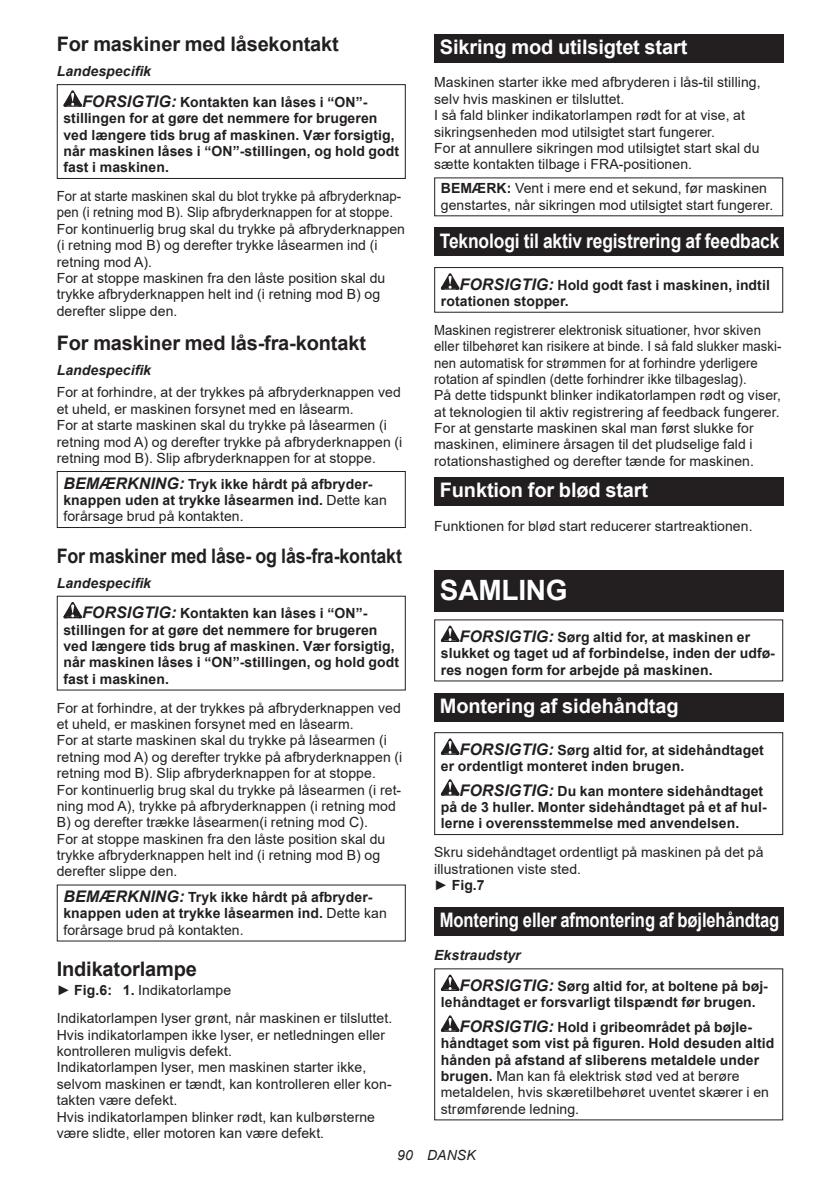
<style>
.page{position:relative;width:840px;height:1191px;background:#fff}
.page>*{position:absolute;margin:0;border:0;box-sizing:border-box;transform-origin:0 0}
.t1{font:700 28px "Arial";letter-spacing:-.01em;color:#fff}
.t2{font:700 20px "Arial";letter-spacing:-.01em;color:#231f20}
.t3{font:700 20px "Arial";letter-spacing:-.01em;color:#fff}
.t4{font:700 20px "Arial";letter-spacing:-.01em;color:#fff;scale:.87 1}
.t5{font:700 20px "Arial";letter-spacing:-.01em;color:#fff;scale:.83 1}
.t6{font:700 20px "Arial";letter-spacing:-.01em;color:#231f20;scale:.89 1}
.t7{font:14px/16.4px "Arial";letter-spacing:.005em;color:#231f20}
.t8{font:700 14px/16.4px "Arial";letter-spacing:.005em;color:#231f20}
.t9{font:14px/16.4px "Arial";letter-spacing:.005em;color:#231f20;scale:.94 1}
.t10{font:italic 700 14px "Arial";letter-spacing:.005em;color:#231f20}
.t11{font:italic 14px "Arial";letter-spacing:.005em;color:#231f20}
.s1{font-style:italic}
.s2{font-style:italic;font-size:16px}
.s3{font-weight:400}
.s4{font-weight:700}
</style>
<div class="page">
<svg style="left:63px;top:90px;width:19px;height:17px"></svg>
<div style="left:57px;top:84px;width:348px;height:95px;border:1px solid #231f20"></div>
<div style="left:57px;top:471px;width:348px;height:57px;border:1px solid #231f20"></div>
<svg style="left:63px;top:602px;width:19px;height:16px"></svg>
<div style="left:434px;top:34px;width:348px;height:29px;background:#231f20"></div>
<div style="left:434px;top:228px;width:348px;height:28px;background:#231f20"></div>
<svg style="left:440px;top:273px;width:19px;height:17px"></svg>
<div style="left:434px;top:267px;width:348px;height:46px;border:1px solid #231f20"></div>
<div style="left:434px;top:477px;width:348px;height:29px;background:#231f20"></div>
<div style="left:434px;top:570px;width:348px;height:41px;background:#231f20"></div>
<svg style="left:440px;top:625px;width:19px;height:17px"></svg>
<div style="left:434px;top:693px;width:348px;height:28px;background:#231f20"></div>
<svg style="left:440px;top:738px;width:19px;height:17px"></svg>
<svg style="left:440px;top:779px;width:19px;height:16px"></svg>
<div style="left:434px;top:732px;width:348px;height:103px;border:1px solid #231f20"></div>
<div style="left:434px;top:907px;width:348px;height:28px;background:#231f20"></div>
<svg style="left:440px;top:974px;width:19px;height:17px"></svg>
<svg style="left:440px;top:1015px;width:19px;height:16px"></svg>
<h2 class="t2" style="left:57px;top:30px;width:283px">For maskiner med låsekontakt</h2>
<p class="t8" style="left:82px;top:56px;width:287px;line-height:30.6px;text-indent:-25px"><span class="s1">Landespecifik<br></span><span class="s2">FORSIGTIG:</span> Kontakten kan låses i “ON”-</p>
<p class="t8" style="left:63px;top:110px;width:337px">stillingen for at gøre det nemmere for brugeren ved længere tids brug af maskinen. Vær forsigtig, når maskinen låses i “ON”-stillingen, og hold godt fast i maskinen.</p>
<p class="t9" style="left:57px;top:188px;width:372px">For at starte maskinen skal du blot trykke på afbryderknap&shy;pen (i retning mod B). Slip afbryderknappen for at stoppe.<br>For kontinuerlig brug skal du trykke på afbryderknappen (i retning mod B) og derefter trykke låsearmen ind (i retning mod A).<br>For at stoppe maskinen fra den låste position skal du trykke afbryderknappen helt ind (i retning mod B) og derefter slippe den.</p>
<h2 class="t2" style="left:57px;top:329px;width:310px">For maskiner med lås-fra-kontakt</h2>
<p class="t10" style="left:57px;top:361px;width:96px">Landespecifik</p>
<p class="t7" style="left:57px;top:384px;width:347px">For at forhindre, at der trykkes på afbryderknappen ved et uheld, er maskinen forsynet med en låsearm.<br>For at starte maskinen skal du trykke på låsearmen (i retning mod A) og derefter trykke på afbryderknappen (i retning mod B). Slip afbryderknappen for at stoppe.</p>
<p class="t8" style="left:63px;top:475px;width:325px"><span class="s2">BEMÆRKNING:</span> Tryk ikke hårdt på afbryder&shy;knappen uden at trykke låsearmen ind. <span class="s3">Dette kan forårsage brud på kontakten.</span></p>
<h2 class="t6" style="left:57px;top:541px;width:389px">For maskiner med låse- og lås-fra-kontakt</h2>
<p class="t8" style="left:82px;top:567px;width:287px;line-height:30.6px;text-indent:-25px"><span class="s1">Landespecifik<br></span><span class="s2">FORSIGTIG:</span> Kontakten kan låses i “ON”-</p>
<p class="t8" style="left:63px;top:622px;width:337px">stillingen for at gøre det nemmere for brugeren ved længere tids brug af maskinen. Vær forsigtig, når maskinen låses i “ON”-stillingen, og hold godt fast i maskinen.</p>
<p class="t7" style="left:57px;top:699px;width:347px">For at forhindre, at der trykkes på afbryderknappen ved et uheld, er maskinen forsynet med en låsearm.<br>For at starte maskinen skal du trykke på låsearmen (i retning mod A) og derefter trykke på afbryderknappen (i retning mod B). Slip afbryderknappen for at stoppe.<br>For kontinuerlig brug skal du trykke på låsearmen (i ret&shy;ning mod A), trykke på afbryderknappen (i retning mod B) og derefter trække låsearmen(i retning mod C).<br>For at stoppe maskinen fra den låste position skal du trykke afbryderknappen helt ind (i retning mod B) og derefter slippe den.</p>
<p class="t8" style="left:63px;top:889px;width:325px"><span class="s2">BEMÆRKNING:</span> Tryk ikke hårdt på afbryder&shy;knappen uden at trykke låsearmen ind. <span class="s3">Dette kan forårsage brud på kontakten.</span></p>
<h2 class="t2" style="left:57px;top:955px;width:142px">Indikatorlampe</h2>
<p class="t7" style="left:57px;top:976px;width:337px;line-height:27.8px">► <span class="s4">Fig.6: 1.</span> Indikatorlampe<br>Indikatorlampen lyser grønt, når maskinen er tilsluttet.</p>
<p class="t7" style="left:57px;top:1026px;width:336px">Hvis indikatorlampen ikke lyser, er netledningen eller kontrolleren muligvis defekt.<br>Indikatorlampen lyser, men maskinen starter ikke, selvom maskinen er tændt, kan kontrolleren eller kon&shy;takten være defekt.<br>Hvis indikatorlampen blinker rødt, kan kulbørsterne være slidte, eller motoren kan være defekt.</p>
<h2 class="t3" style="left:439px;top:33px;width:249px">Sikring mod utilsigtet start</h2>
<p class="t7" style="left:434px;top:74px;width:328px">Maskinen starter ikke med afbryderen i lås-til stilling, selv hvis maskinen er tilsluttet.<br>I så fald blinker indikatorlampen rødt for at vise, at sikringsenheden mod utilsigtet start fungerer.<br>For at annullere sikringen mod utilsigtet start skal du sætte kontakten tilbage i FRA-positionen.</p>
<p class="t7" style="left:440px;top:180px;width:334px"><span class="s4">BEMÆRK:</span> Vent i mere end et sekund, før maskinen genstartes, når sikringen mod utilsigtet start fungerer.</p>
<h2 class="t4" style="left:439px;top:226px;width:391px">Teknologi til aktiv registrering af feedback</h2>
<p class="t8" style="left:440px;top:277px;width:330px;text-indent:19px"><span class="s2">FORSIGTIG:</span> Hold godt fast i maskinen, indtil rotationen stopper.</p>
<p class="t9" style="left:434px;top:321px;width:371px">Maskinen registrerer elektronisk situationer, hvor skiven eller tilbehøret kan risikere at binde. I så fald slukker maski&shy;nen automatisk for strømmen for at forhindre yderligere rotation af spindlen (dette forhindrer ikke tilbageslag).<br>På dette tidspunkt blinker indikatorlampen rødt og viser, at teknologien til aktiv registrering af feedback fungerer.<br>For at genstarte maskinen skal man først slukke for maskinen, eliminere årsagen til det pludselige fald i rotationshastighed og derefter tænde for maskinen.</p>
<h2 class="t3" style="left:439px;top:476px;width:210px">Funktion for blød start</h2>
<p class="t7" style="left:434px;top:517px;width:320px">Funktionen for blød start reducerer startreaktionen.</p>
<h1 class="t1" style="left:439px;top:570px;width:129px">SAMLING</h1>
<p class="t8" style="left:440px;top:629px;width:335px;text-indent:19px"><span class="s2">FORSIGTIG:</span> Sørg altid for, at maskinen er slukket og taget ud af forbindelse, inden der udfø&shy;res nogen form for arbejde på maskinen.</p>
<h2 class="t3" style="left:439px;top:691px;width:240px">Montering af sidehåndtag</h2>
<p class="t8" style="left:440px;top:742px;width:324px;text-indent:19px"><span class="s2">FORSIGTIG:</span> Sørg altid for, at sidehåndtaget er ordentligt monteret inden brugen.</p>
<p class="t8" style="left:440px;top:782px;width:327px;text-indent:19px"><span class="s2">FORSIGTIG:</span> Du kan montere sidehåndtaget på de 3 huller. Monter sidehåndtaget på et af hul&shy;lerne i overensstemmelse med anvendelsen.</p>
<p class="t7" style="left:434px;top:844px;width:330px">Skru sidehåndtaget ordentligt på maskinen på det på illustrationen viste sted.<br>► <span class="s4">Fig.7</span></p>
<h2 class="t5" style="left:439px;top:905px;width:410px">Montering eller afmontering af bøjlehåndtag</h2>
<p class="t8" style="left:459px;top:940px;width:310px;line-height:30.6px;text-indent:-25px"><span class="s1">Ekstraudstyr<br></span><span class="s2">FORSIGTIG:</span> Sørg altid for, at boltene på bøj-</p>
<p class="t8" style="left:440px;top:990px;width:316px;line-height:24.4px;text-align:right">lehåndtaget er forsvarligt tilspændt før brugen.<br><span class="s2">FORSIGTIG:</span> Hold i gribeområdet på bøjle-</p>
<p class="t7" style="left:440px;top:1035px;width:335px"><span class="s4">håndtaget som vist på figuren. Hold desuden altid hånden på afstand af sliberens metaldele under brugen.</span> Man kan få elektrisk stød ved at berøre metaldelen, hvis skæretilbehøret uventet skærer i en strømførende ledning.</p>
<p class="t11" style="left:397px;top:1146px;width:80px">90 DANSK</p>
</div>
